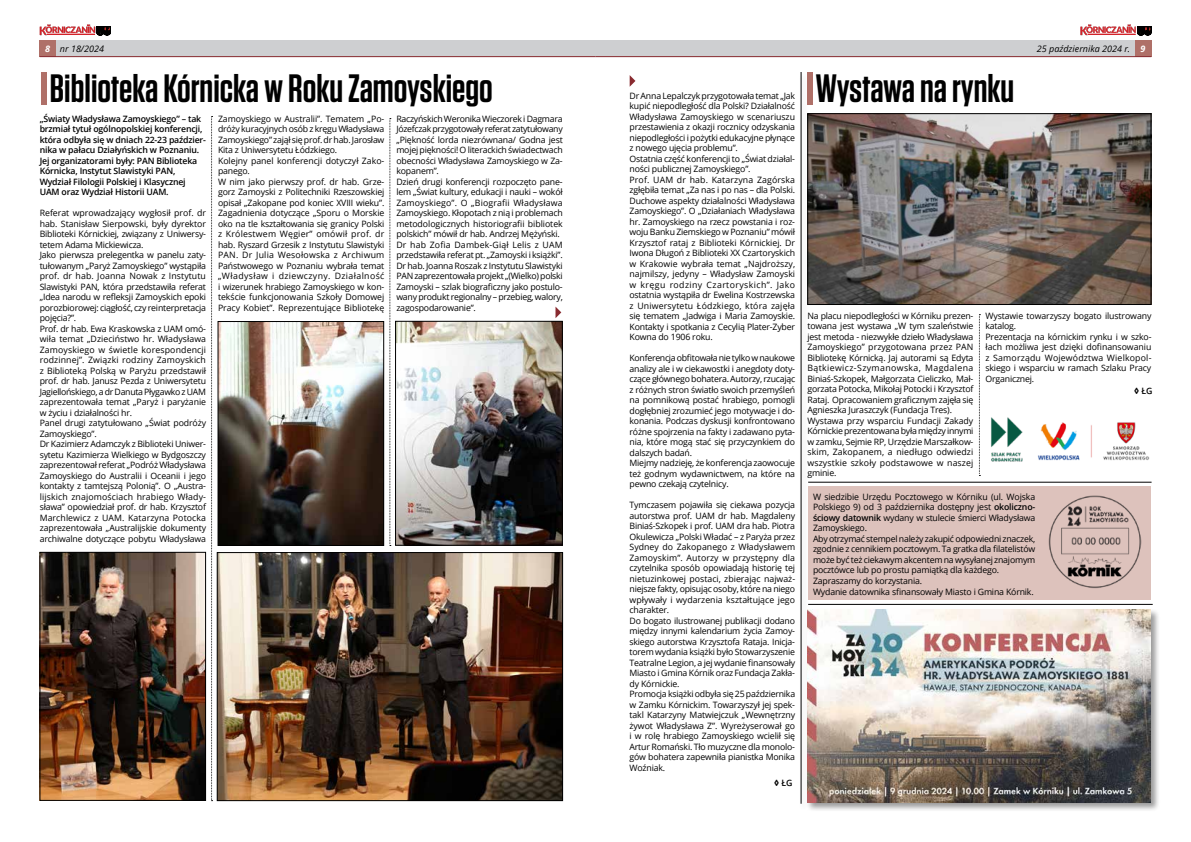
<style>
.page{position:relative;width:1191px;height:842px;background:#fff}
.page>*{position:absolute;margin:0;border:0;box-sizing:border-box;transform-origin:0 0}
.t1{font:600 39.5px "Tungsten";color:#000}
.t2{font:italic 9px "Open Sans";color:#000}
.t3{font:8.8px/10.5px "Open Sans";letter-spacing:-.02em;color:#000}
.t4{font:600 8.8px/10.5px "Open Sans";letter-spacing:-.02em;color:#000}
.s1{font-weight:700;color:#fff}
.s2{font-weight:600}
.s3{font-weight:800}
</style>
<div class="page">
<div style="left:806px;top:72px;width:6px;height:33px;background:#af7068"></div>
<img style="left:809px;top:115px;width:340px;height:188px">
<div style="left:807px;top:113px;width:344px;height:192px;border:1px solid #000"></div>
<img style="left:991px;top:417px;width:159px;height:45px">
<svg style="left:979px;top:314px;width:1px;height:162px"></svg>
<svg style="left:555px;top:307px;width:6px;height:11px"></svg>
<svg style="left:629px;top:75px;width:6px;height:12px"></svg>
<svg style="left:211px;top:116px;width:2px;height:685px"></svg>
<svg style="left:390px;top:118px;width:1px;height:428px"></svg>
<div style="left:55px;top:40px;width:540px;height:17px;background:#cecfd1"></div>
<div style="left:595px;top:40px;width:547px;height:17px;background:#cecfd1"></div>
<div style="left:40px;top:40px;width:16px;height:17px;background:#af7068"></div>
<div style="left:1135px;top:40px;width:16px;height:17px;background:#af7068"></div>
<hr style="left:595px;top:56px;width:556px;height:1px;background:#892b30">
<hr style="left:40px;top:56px;width:555px;height:1px;background:#892b30">
<svg style="left:1080px;top:24px;width:71px;height:11px"></svg>
<svg style="left:40px;top:24px;width:71px;height:11px"></svg>
<div style="left:41px;top:72px;width:6px;height:33px;background:#af7068"></div>
<img style="left:220px;top:323px;width:162px;height:221px">
<div style="left:218px;top:321px;width:166px;height:225px;border:1px solid #000"></div>
<img style="left:397px;top:323px;width:163px;height:220px">
<div style="left:395px;top:321px;width:167px;height:224px;border:1px solid #000"></div>
<img style="left:219px;top:554px;width:342px;height:245px">
<div style="left:217px;top:552px;width:346px;height:249px;border:1px solid #000"></div>
<img style="left:42px;top:554px;width:162px;height:245px">
<div style="left:40px;top:552px;width:166px;height:249px;border:1px solid #000"></div>
<div style="left:798px;top:72px;width:11px;height:740px;background:#000;opacity:.3"></div>
<hr style="left:801px;top:72px;width:1px;height:732px;background:#000">
<div style="left:806px;top:608px;width:354px;height:204px;background:#000;opacity:.4"></div>
<img style="left:807px;top:609px;width:343px;height:193px">
<hr style="left:808px;top:604px;width:344px;height:1px;background:#000">
<hr style="left:808px;top:482px;width:343px;height:1px;background:#000">
<div style="left:808px;top:486px;width:342px;height:114px;background:#ddc2bc"></div>
<img style="left:1048px;top:496px;width:93px;height:93px">
<p class="t2" style="left:45px;top:43px;width:60px"><span class="s1">8</span> nr 18/2024</p>
<p class="t2" style="left:1036px;top:43px;width:110px">25 października 2024 r. <span class="s1">9</span></p>
<h1 class="t1" style="left:50px;top:68px;width:444px">Biblioteka Kórnicka w Roku Zamoyskiego</h1>
<p class="t4" style="left:40px;top:113px;width:168px">„Światy Władysława Zamoyskiego” – tak brzmiał tytuł ogólnopolskiej konferencji, która odbyła się w dniach 22-23 paździer&shy;nika w pałacu Działyńskich w Poznaniu.<br>Jej organizatorami były: PAN Biblioteka Kórnicka, Instytut Slawistyki PAN, Wydział Filologii Polskiej i Klasycznej UAM oraz Wydział Historii UAM.</p>
<p class="t3" style="left:40px;top:208px;width:168px">Referat wprowadzający wygłosił prof. dr hab. Stanisław Sierpowski, były dyrektor Biblioteki Kórnickiej, związany z Uniwersy&shy;tetem Adama Mickiewicza.<br>Jako pierwsza prelegentka w panelu zaty&shy;tułowanym „Paryż Zamoyskiego” wystąpiła prof. dr hab. Joanna Nowak z Instytutu Slawistyki PAN, która przedstawiła referat „Idea narodu w refleksji Zamoyskich epoki porozbiorowej: ciągłość, czy reinterpretacja pojęcia?”.<br>Prof. dr hab. Ewa Kraskowska z UAM omó&shy;wiła temat „Dzieciństwo hr. Władysława Zamoyskiego w świetle korespondencji rodzinnej”. Związki rodziny Zamoyskich z Biblioteką Polską w Paryżu przedstawił prof. dr hab. Janusz Pezda z Uniwersytetu Jagiellońskiego, a dr Danuta Płygawko z UAM zaprezentowała temat „Paryż i paryżanie w życiu i działalności hr.<br>Panel drugi zatytułowano „Świat podróży Zamoyskiego”.<br>Dr Kazimierz Adamczyk z Biblioteki Uniwer&shy;sytetu Kazimierza Wielkiego w Bydgoszczy zaprezentował referat „Podróż Władysława Zamoyskiego do Australii i Oceanii i jego kontakty z tamtejszą Polonią”. O „Austra&shy;lijskich znajomościach hrabiego Włady&shy;sława” opowiedział prof. dr hab. Krzysztof Marchlewicz z UAM. Katarzyna Potocka zaprezentowała „Australijskie dokumenty archiwalne dotyczące pobytu Władysława</p>
<p class="t3" style="left:218px;top:113px;width:168px">Zamoyskiego w Australii”. Tematem „Po&shy;dróży kuracyjnych osób z kręgu Władysława Zamoyskiego” zajął się prof. dr hab. Jarosław Kita z Uniwersytetu Łódzkiego.<br>Kolejny panel konferencji dotyczył Zako&shy;panego.<br>W nim jako pierwszy prof. dr hab. Grze&shy;gorz Zamoyski z Politechniki Rzeszowskiej opisał „Zakopane pod koniec XVIII wieku”.<br>Zagadnienia dotyczące „Sporu o Morskie oko na tle kształtowania się granicy Polski z Królestwem Węgier” omówił prof. dr hab. Ryszard Grzesik z Instytutu Slawistyki PAN. Dr Julia Wesołowska z Archiwum Państwowego w Poznaniu wybrała temat „Władysław i dziewczyny. Działalność i wizerunek hrabiego Zamoyskiego w kon&shy;tekście funkcjonowania Szkoły Domowej Pracy Kobiet”. Reprezentujące Bibliotekę</p>
<p class="t3" style="left:396px;top:113px;width:168px">Raczyńskich Weronika Wieczorek i Dagmara Józefczak przygotowały referat zatytułowany „Piękność lorda niezrównana/ Godna jest mojej piękności! O literackich świadectwach obecności Władysława Zamoyskiego w Za&shy;kopanem”.<br>Dzień drugi konferencji rozpoczęto pane&shy;lem „Świat kultury, edukacji i nauki – wokół Zamoyskiego”. O „Biografii Władysława Zamoyskiego. Kłopotach z nią i problemach metodologicznych historiografii bibliotek polskich” mówił dr hab. Andrzej Mężyński.<br>Dr hab Zofia Dambek-Giął Lelis z UAM przedstawiła referat pt. „Zamoyski i książki”.<br>Dr hab. Joanna Roszak z Instytutu Slawistyki PAN zaprezentowała projekt „(Wielko) polski Zamoyski – szlak biograficzny jako postulo&shy;wany produkt regionalny – przebieg, walory, zagospodarowanie”.</p>
<h1 class="t1" style="left:815px;top:68px;width:200px">Wystawa na rynku</h1>
<p class="t3" style="left:629px;top:90px;width:167px">Dr Anna Lepalczyk przygotowała temat „Jak kupić niepodległość dla Polski? Działalność Władysława Zamoyskiego w scenariuszu przestawienia z okazji rocznicy odzyskania niepodległości i pożytki edukacyjne płynące z nowego ujęcia problemu”.<br>Ostatnia część konferencji to „Świat działal&shy;ności publicznej Zamoyskiego”.<br>Prof. UAM dr hab. Katarzyna Zagórska zgłębiła temat „Za nas i po nas – dla Polski.<br>Duchowe aspekty działalności Władysława Zamoyskiego”. O „Działaniach Władysława hr. Zamoyskiego na rzecz powstania i roz&shy;woju Banku Ziemskiego w Poznaniu” mówił Krzysztof rataj z Biblioteki Kórnickiej. Dr Iwona Długoń z Biblioteki XX Czartoryskich w Krakowie wybrała temat „Najdroższy, najmilszy, jedyny – Władysław Zamoyski w kręgu rodziny Czartoryskich”. Jako ostatnia wystąpiła dr Ewelina Kostrzewska z Uniwersytetu Łódzkiego, która zajęła się tematem „Jadwiga i Maria Zamoyskie.<br>Kontakty i spotkania z Cecylią Plater-Zyber Kowna do 1906 roku.</p>
<p class="t3" style="left:629px;top:352px;width:167px">Konferencja obfitowała nie tylko w naukowe analizy ale i w ciekawostki i anegdoty doty&shy;czące głównego bohatera. Autorzy, rzucając z różnych stron światło swoich przemyśleń na pomnikową postać hrabiego, pomogli dogłębniej zrozumieć jego motywacje i do&shy;konania. Podczas dyskusji konfrontowano różne spojrzenia na fakty i zadawano pyta&shy;nia, które mogą stać się przyczynkiem do dalszych badań.<br>Miejmy nadzieję, że konferencja zaowocuje też godnym wydawnictwem, na które na pewno czekają czytelnicy.</p>
<p class="t3" style="left:629px;top:499px;width:167px">Tymczasem pojawiła się ciekawa pozycja autorstwa prof. UAM dr hab. Magdaleny Biniaś-Szkopek i prof. UAM dra hab. Piotra Okulewicza „Polski Władać – z Paryża przez Sydney do Zakopanego z Władysławem Zamoyskim”. Autorzy w przystępny dla czytelnika sposób opowiadają historię tej nietuzinkowej postaci, zbierając najważ&shy;niejsze fakty, opisując osoby, które na niego wpływały i wydarzenia kształtujące jego charakter.<br>Do bogato ilustrowanej publikacji dodano między innymi kalendarium życia Zamoy&shy;skiego autorstwa Krzysztofa Rataja. Inicja&shy;torem wydania książki było Stowarzyszenie Teatralne Legion, a jej wydanie finansowały Miasto i Gmina Kórnik oraz Fundacja Zakła&shy;dy Kórnickie.<br>Promocja książki odbyła się 25 października w Zamku Kórnickim. Towarzyszył jej spek&shy;takl Katarzyny Matwiejczuk „Wewnętrzny żywot Władysława Z”. Wyreżyserował go i w rolę hrabiego Zamoyskiego wcielił się Artur Romański. Tło muzyczne dla monolo&shy;gów bohatera zapewniła pianistka Monika Woźniak.</p>
<p class="t3" style="left:813px;top:491px;width:224px">W siedzibie Urzędu Pocztowego w Kórniku (ul. Wojska Polskiego 9) od 3 października dostępny jest <span class="s2">okoliczno&shy;ściowy datownik</span> wydany w stulecie śmierci Władysława Zamoyskiego.<br>Aby otrzymać stempel należy zakupić odpowiedni znaczek, zgodnie z cennikiem pocztowym. Ta gratka dla filatelistów może być też ciekawym akcentem na wysyłanej znajomym pocztówce lub po prostu pamiątką dla każdego.<br>Zapraszamy do korzystania.<br>Wydanie datownika sfinansowały Miasto i Gmina Kórnik.</p>
<p class="t3" style="left:807px;top:310px;width:167px">Na placu niepodległości w Kórniku prezen&shy;towana jest wystawa „W tym szaleństwie jest metoda - niezwykłe dzieło Władysława Zamoyskiego” przygotowana przez PAN Bibliotekę Kórnicką. Jaj autorami są Edyta Bątkiewicz-Szymanowska, Magdalena Biniaś-Szkopek, Małgorzata Cieliczko, Mał&shy;gorzata Potocka, Mikołaj Potocki i Krzysztof Rataj. Opracowaniem graficznym zajęła się Agnieszka Juraszczyk (Fundacja Tres).<br>Wystawa przy wsparciu Fundacji Zakady Kórnickie prezentowana była między innymi w zamku, Sejmie RP, Urzędzie Marszałkow&shy;skim, Zakopanem, a niedługo odwiedzi wszystkie szkoły podstawowe w naszej gminie.</p>
<p class="t3" style="left:985px;top:310px;width:167px">Wystawie towarzyszy bogato ilustrowany katalog.<br>Prezentacja na kórnickim rynku i w szko&shy;łach możliwa jest dzięki dofinansowaniu z Samorządu Województwa Wielkopol&shy;skiego i wsparciu w ramach Szlaku Pracy<br>Organicznej.</p>
<p class="t4" style="left:1134px;top:386px;width:20px"><span class="s3">◊</span> ŁG</p>
<p class="t4" style="left:774px;top:778px;width:20px"><span class="s3">◊</span> ŁG</p>
</div>
